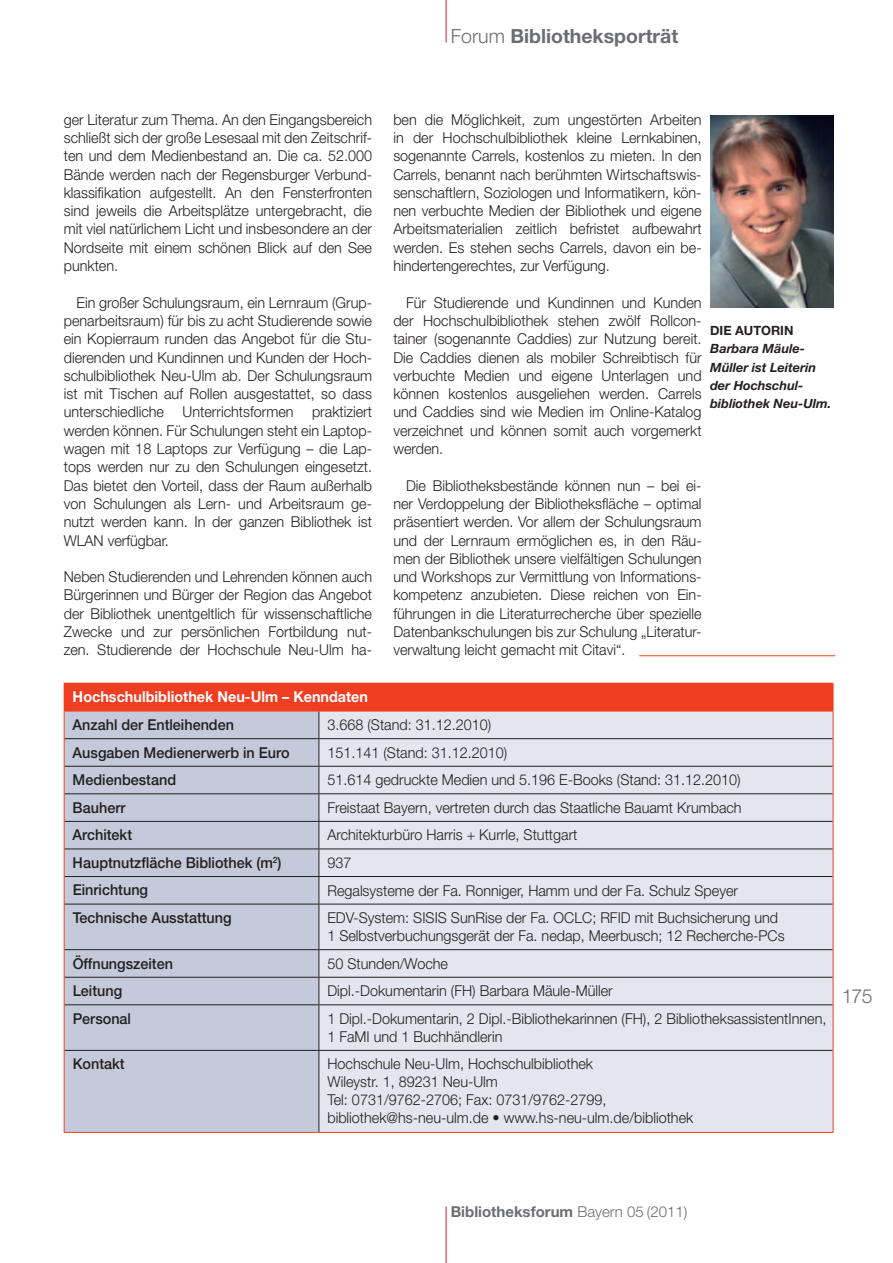
<style>
.page{position:relative;width:893px;height:1263px;background:#fff}
.page>*{position:absolute;margin:0;border:0;box-sizing:border-box;transform-origin:0 0}
.t1{font:700 19.5px "Helvetica Neue";color:#6c6d70}
.t2{font:300 19.5px "Helvetica Neue";color:#6c6d70}
.t3{font:300 15px/18.3px "Helvetica Neue";color:#231f20;text-align:justify;scale:.96 1}
.t4{font:500 15px "Helvetica Neue";color:#231f20;scale:.96 1}
.t5{font:700 15px "Helvetica Neue";color:#fff;scale:.96 1}
.t6{font:700 15px "Helvetica Neue";color:#6c6d70}
.t7{font:italic 700 12.75px/18.3px "Helvetica Neue";color:#231f20}
.t8{font:700 12.75px "Helvetica Neue";color:#231f20}
.s1{font-weight:300}
</style>
<div class="page">
<hr style="left:446px;top:0;width:1px;height:43px;background:#d1232a">
<hr style="left:446px;top:1206px;width:1px;height:57px;background:#d1232a">
<div style="left:64px;top:683px;width:769px;height:28px;background:#ef3e22"></div>
<div style="left:65px;top:712px;width:254px;height:420px;background:#c4cada"></div>
<div style="left:320px;top:712px;width:513px;height:420px;background:#e3e6ee"></div>
<hr style="left:65px;top:738px;width:254px;height:1px;background:#231f20">
<hr style="left:319px;top:738px;width:514px;height:1px;background:#231f20">
<hr style="left:65px;top:766px;width:254px;height:1px;background:#231f20">
<hr style="left:319px;top:766px;width:514px;height:1px;background:#231f20">
<hr style="left:65px;top:793px;width:254px;height:1px;background:#231f20">
<hr style="left:319px;top:793px;width:514px;height:1px;background:#231f20">
<hr style="left:65px;top:821px;width:254px;height:1px;background:#231f20">
<hr style="left:319px;top:821px;width:514px;height:1px;background:#231f20">
<hr style="left:65px;top:848px;width:254px;height:1px;background:#231f20">
<hr style="left:319px;top:848px;width:514px;height:1px;background:#231f20">
<hr style="left:65px;top:876px;width:254px;height:1px;background:#231f20">
<hr style="left:319px;top:876px;width:514px;height:1px;background:#231f20">
<svg style="left:319px;top:712px;width:1px;height:192px"></svg>
<hr style="left:65px;top:904px;width:254px;height:1px;background:#231f20">
<hr style="left:319px;top:904px;width:514px;height:1px;background:#231f20">
<hr style="left:319px;top:904px;width:1px;height:45px;background:#231f20">
<hr style="left:65px;top:949px;width:254px;height:1px;background:#231f20">
<hr style="left:319px;top:949px;width:514px;height:1px;background:#231f20">
<hr style="left:65px;top:977px;width:254px;height:1px;background:#231f20">
<hr style="left:319px;top:977px;width:514px;height:1px;background:#231f20">
<svg style="left:319px;top:950px;width:1px;height:54px"></svg>
<hr style="left:65px;top:1004px;width:254px;height:1px;background:#231f20">
<hr style="left:319px;top:1004px;width:514px;height:1px;background:#231f20">
<hr style="left:319px;top:1005px;width:1px;height:45px;background:#231f20">
<hr style="left:65px;top:1050px;width:254px;height:1px;background:#231f20">
<hr style="left:319px;top:1050px;width:514px;height:1px;background:#231f20">
<hr style="left:319px;top:1051px;width:1px;height:81px;background:#231f20">
<hr style="left:64px;top:711px;width:255px;height:1px;background:#ef3e22">
<hr style="left:319px;top:711px;width:514px;height:1px;background:#ef3e22">
<svg style="left:64px;top:711px;width:1px;height:193px"></svg>
<svg style="left:833px;top:683px;width:1px;height:221px"></svg>
<hr style="left:64px;top:904px;width:1px;height:46px;background:#ef3e22">
<hr style="left:833px;top:904px;width:1px;height:46px;background:#ef3e22">
<svg style="left:64px;top:950px;width:1px;height:55px"></svg>
<svg style="left:833px;top:950px;width:1px;height:55px"></svg>
<hr style="left:64px;top:1005px;width:1px;height:45px;background:#ef3e22">
<hr style="left:833px;top:1005px;width:1px;height:45px;background:#ef3e22">
<hr style="left:64px;top:1050px;width:1px;height:82px;background:#ef3e22">
<hr style="left:833px;top:1050px;width:1px;height:82px;background:#ef3e22">
<hr style="left:64px;top:1132px;width:255px;height:1px;background:#ef3e22">
<hr style="left:319px;top:1132px;width:514px;height:1px;background:#ef3e22">
<img style="left:710px;top:115px;width:123px;height:193px">
<hr style="left:639px;top:655px;width:196px;height:1px;background:#ef3e22">
<h1 class="t1" style="left:451px;top:24px;width:229px"><span class="s1">Forum</span> Bibliotheksporträt</h1>
<p class="t3" style="left:64px;top:110px;width:323px">ger Literatur zum Thema. An den Eingangsbereich schließt sich der große Lesesaal mit den Zeitschrif&shy;ten und dem Medienbestand an. Die ca. 52.000<br>Bände werden nach der Regensburger Verbund&shy;klassifikation aufgestellt. An den Fensterfronten sind jeweils die Arbeitsplätze untergebracht, die mit viel natürlichem Licht und insbesondere an der Nordseite mit einem schönen Blick auf den See punkten.</p>
<p class="t3" style="left:64px;top:293px;width:323px;text-indent:13px">Ein großer Schulungsraum, ein Lernraum (Grup&shy;penarbeitsraum) für bis zu acht Studierende sowie ein Kopierraum runden das Angebot für die Stu&shy;dierenden und Kundinnen und Kunden der Hoch&shy;schulbibliothek Neu-Ulm ab. Der Schulungsraum ist mit Tischen auf Rollen ausgestattet, so dass unterschiedliche Unterrichtsformen praktiziert werden können. Für Schulungen steht ein Laptop&shy;wagen mit 18 Laptops zur Verfügung – die Lap&shy;tops werden nur zu den Schulungen eingesetzt.<br>Das bietet den Vorteil, dass der Raum außerhalb von Schulungen als Lern- und Arbeitsraum ge&shy;nutzt werden kann. In der ganzen Bibliothek ist WLAN verfügbar.</p>
<p class="t3" style="left:64px;top:567px;width:323px">Neben Studierenden und Lehrenden können auch Bürgerinnen und Bürger der Region das Angebot der Bibliothek unentgeltlich für wissenschaftliche Zwecke und zur persönlichen Fortbildung nut&shy;zen. Studierende der Hochschule Neu-Ulm ha-</p>
<p class="t3" style="left:393px;top:110px;width:323px">ben die Möglichkeit, zum ungestörten Arbeiten in der Hochschulbibliothek kleine Lernkabinen, sogenannte Carrels, kostenlos zu mieten. In den Carrels, benannt nach berühmten Wirtschaftswis&shy;senschaftlern, Soziologen und Informatikern, kön&shy;nen verbuchte Medien der Bibliothek und eigene Arbeitsmaterialien zeitlich befristet aufbewahrt werden. Es stehen sechs Carrels, davon ein be&shy;hindertengerechtes, zur Verfügung.</p>
<p class="t3" style="left:393px;top:293px;width:323px;text-indent:13px">Für Studierende und Kundinnen und Kunden der Hochschulbibliothek stehen zwölf Rollcon&shy;tainer (sogenannte Caddies) zur Nutzung bereit.<br>Die Caddies dienen als mobiler Schreibtisch für verbuchte Medien und eigene Unterlagen und können kostenlos ausgeliehen werden. Carrels und Caddies sind wie Medien im Online-Katalog verzeichnet und können somit auch vorgemerkt werden.</p>
<p class="t3" style="left:393px;top:476px;width:323px;text-indent:13px">Die Bibliotheksbestände können nun – bei ei&shy;ner Verdoppelung der Bibliotheksfläche – optimal präsentiert werden. Vor allem der Schulungsraum und der Lernraum ermöglichen es, in den Räu&shy;men der Bibliothek unsere vielfältigen Schulungen und Workshops zur Vermittlung von Informations&shy;kompetenz anzubieten. Diese reichen von Ein&shy;führungen in die Literaturrecherche über spezielle Datenbankschulungen bis zur Schulung „Literatur&shy;verwaltung leicht gemacht mit Citavi“.</p>
<p class="t8" style="left:710px;top:323px;width:83px">Die Autorin</p>
<p class="t7" style="left:710px;top:339px;width:123px">Barbara Mäule-<br>Müller ist Leiterin der Hochschul&shy;bibliothek Neu-Ulm.</p>
<p class="t5" style="left:73px;top:687px;width:309px">Hochschulbibliothek Neu-Ulm – Kenndaten</p>
<p class="t4" style="left:73px;top:716px;width:170px">Anzahl der Entleihenden</p>
<p class="t3" style="left:327px;top:715px;width:172px">3.668 (Stand: 31.12.2010)</p>
<p class="t4" style="left:73px;top:743px;width:227px">Ausgaben Medienerwerb in Euro</p>
<p class="t3" style="left:327px;top:743px;width:189px">151.141 (Stand: 31.12.2010)</p>
<p class="t4" style="left:73px;top:771px;width:109px">Medienbestand</p>
<p class="t3" style="left:327px;top:770px;width:432px">51.614 gedruckte Medien und 5.196 E-Books (Stand: 31.12.2010)</p>
<p class="t4" style="left:73px;top:798px;width:57px">Bauherr</p>
<p class="t3" style="left:327px;top:798px;width:433px">Freistaat Bayern, vertreten durch das Staatliche Bauamt Krumbach</p>
<p class="t4" style="left:73px;top:826px;width:63px">Architekt</p>
<p class="t3" style="left:327px;top:826px;width:262px">Architekturbüro Harris + Kurrle, Stuttgart</p>
<p class="t4" style="left:73px;top:853px;width:219px">Hauptnutzfläche Bibliothek (m<sup>2</sup>)</p>
<p class="t3" style="left:327px;top:853px;width:27px">937</p>
<p class="t4" style="left:73px;top:881px;width:80px">Einrichtung</p>
<p class="t3" style="left:327px;top:881px;width:429px">Regalsysteme der Fa. Ronniger, Hamm und der Fa. Schulz Speyer</p>
<p class="t4" style="left:73px;top:909px;width:167px">Technische Ausstattung</p>
<p class="t3" style="left:327px;top:908px;width:478px">EDV-System: SISIS SunRise der Fa. OCLC; RFID mit Buchsicherung und<br>1 Selbstverbuchungsgerät der Fa. nedap, Meerbusch; 12 Recherche-PCs</p>
<p class="t4" style="left:73px;top:954px;width:106px">Öffnungszeiten</p>
<p class="t3" style="left:327px;top:954px;width:127px">50 Stunden/Woche</p>
<p class="t4" style="left:73px;top:982px;width:53px">Leitung</p>
<p class="t3" style="left:327px;top:981px;width:299px">Dipl.-Dokumentarin (FH) Barbara Mäule-Müller</p>
<p class="t4" style="left:73px;top:1009px;width:62px">Personal</p>
<p class="t3" style="left:327px;top:1009px;width:521px">1 Dipl.-Dokumentarin, 2 Dipl.-Bibliothekarinnen (FH), 2 BibliotheksassistentInnen,<br>1 FaMI und 1 Buchhändlerin</p>
<p class="t4" style="left:73px;top:1055px;width:56px">Kontakt</p>
<p class="t3" style="left:327px;top:1055px;width:383px;text-align:left">Hochschule Neu-Ulm, Hochschulbibliothek<br>Wileystr. 1, 89231 Neu-Ulm<br>Tel: 0731/9762-2706; Fax: 0731/9762-2799, bibliothek@hs-neu-ulm.de • www.hs-neu-ulm.de/bibliothek</p>
<h1 class="t2" style="left:842px;top:984px;width:32px">175</h1>
<p class="t6" style="left:451px;top:1202px;width:238px">Bibliotheksforum <span class="s1">Bayern 05 (2011)</span></p>
</div>
